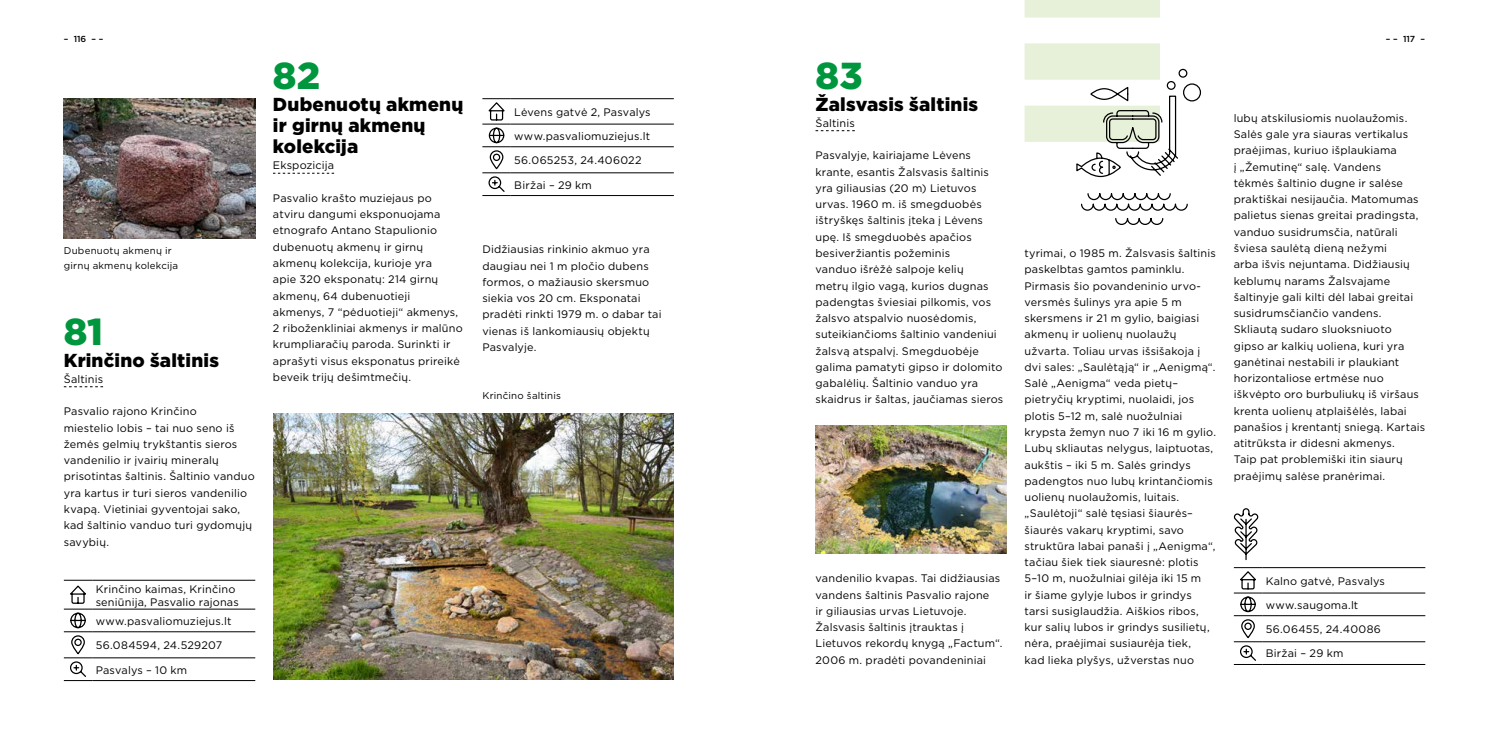
<style>
.page{position:relative;width:1489px;height:745px;background:#fff}
.page>*{position:absolute;margin:0;border:0;box-sizing:border-box;transform-origin:0 0}
.t1{font:900 37.5px "Gotham";color:#00963e}
.t2{font:900 18.75px/21.2px "Gotham";letter-spacing:.01em;color:#000}
.t3{font:10.88px/16.2px "Gotham";letter-spacing:.015em;color:#000}
.t4{font:9.75px/14.4px "Gotham";letter-spacing:.02em;color:#000}
.t5{font:500 8.75px "Gotham";color:#000}
</style>
<div class="page">
<svg style="left:64px;top:386px;width:39px;height:1px"></svg>
<svg style="left:273px;top:173px;width:61px;height:1px"></svg>
<hr style="left:92px;top:579px;width:163px;height:1px;background:#000">
<hr style="left:92px;top:608px;width:163px;height:1px;background:#000">
<hr style="left:92px;top:631px;width:163px;height:1px;background:#000">
<hr style="left:92px;top:657px;width:163px;height:1px;background:#000">
<hr style="left:92px;top:679px;width:163px;height:1px;background:#000">
<svg style="left:64px;top:579px;width:28px;height:98px"></svg>
<hr style="left:510px;top:98px;width:163px;height:1px;background:#000">
<hr style="left:510px;top:124px;width:163px;height:1px;background:#000">
<hr style="left:510px;top:146px;width:163px;height:1px;background:#000">
<hr style="left:510px;top:172px;width:163px;height:1px;background:#000">
<hr style="left:510px;top:195px;width:163px;height:1px;background:#000">
<svg style="left:482px;top:98px;width:28px;height:98px"></svg>
<img style="left:273px;top:413px;width:400px;height:266px">
<img style="left:64px;top:98px;width:191px;height:140px">
<svg style="left:815px;top:130px;width:39px;height:1px"></svg>
<hr style="left:1262px;top:567px;width:163px;height:1px;background:#000">
<hr style="left:1262px;top:592px;width:163px;height:1px;background:#000">
<hr style="left:1262px;top:615px;width:163px;height:1px;background:#000">
<hr style="left:1262px;top:641px;width:163px;height:1px;background:#000">
<hr style="left:1262px;top:663px;width:163px;height:1px;background:#000">
<svg style="left:1233px;top:567px;width:29px;height:94px"></svg>
<svg style="left:1233px;top:508px;width:25px;height:52px"></svg>
<img style="left:815px;top:425px;width:191px;height:128px">
<div style="left:1024px;top:0;width:135px;height:18px;background:#e7f0d8"></div>
<div style="left:1024px;top:105px;width:135px;height:37px;background:#e7f0d8"></div>
<div style="left:1024px;top:43px;width:135px;height:37px;background:#e7f0d8"></div>
<svg style="left:1081px;top:193px;width:107px;height:32px"></svg>
<svg style="left:1075px;top:68px;width:126px;height:110px"></svg>
<p class="t5" style="left:64px;top:34px;width:41px">– 116 – –</p>
<p class="t5" style="left:1385px;top:34px;width:41px">– – 117 –</p>
<p class="t4" style="left:64px;top:243px;width:116px">Dubenuotų akmenų ir girnų akmenų kolekcija</p>
<h1 class="t1" style="left:64px;top:306px;width:41px">81</h1>
<h2 class="t2" style="left:64px;top:349px;width:157px">Krinčino šaltinis</h2>
<p class="t3" style="left:64px;top:370px;width:41px">Šaltinis</p>
<p class="t3" style="left:64px;top:403px;width:192px">Pasvalio rajono Krinčino<br>miestelio lobis – tai nuo seno iš žemės gelmių trykštantis sieros vandenilio ir įvairių mineralų prisotintas šaltinis. Šaltinio vanduo yra kartus ir turi sieros vandenilio kvapą. Vietiniai gyventojai sako, kad šaltinio vanduo turi gydomųjų savybių.</p>
<p class="t3" style="left:96px;top:581px;width:145px;line-height:13px">Krinčino kaimas, Krinčino seniūnija, Pasvalio rajonas</p>
<p class="t3" style="left:96px;top:612px;width:137px">www.pasvaliomuziejus.lt</p>
<p class="t3" style="left:96px;top:636px;width:128px">56.084594, 24.529207</p>
<p class="t3" style="left:96px;top:661px;width:93px">Pasvalys – 10 km</p>
<h1 class="t1" style="left:273px;top:50px;width:49px">82</h1>
<h2 class="t2" style="left:273px;top:93px;width:192px">Dubenuotų akmenų ir girnų akmenų kolekcija</h2>
<p class="t3" style="left:273px;top:157px;width:63px">Ekspozicija</p>
<p class="t3" style="left:273px;top:189px;width:191px">Pasvalio krašto muziejaus po atviru dangumi eksponuojama etnografo Antano Stapulionio dubenuotų akmenų ir girnų akmenų kolekcija, kurioje yra<br>apie 320 eksponatų: 214 girnų akmenų, 64 dubenuotieji akmenys, 7 “pėduotieji“ akmenys,<br>2 riboženkliniai akmenys ir malūno krumpliaračių paroda. Surinkti ir aprašyti visus eksponatus prireikė beveik trijų dešimtmečių.</p>
<p class="t3" style="left:514px;top:103px;width:138px">Lėvens gatvė 2, Pasvalys</p>
<p class="t3" style="left:514px;top:127px;width:137px">www.pasvaliomuziejus.lt</p>
<p class="t3" style="left:514px;top:152px;width:129px">56.065253, 24.406022</p>
<p class="t3" style="left:514px;top:176px;width:79px">Biržai – 29 km</p>
<p class="t3" style="left:482px;top:241px;width:181px">Didžiausias rinkinio akmuo yra daugiau nei 1 m pločio dubens formos, o mažiausio skersmuo siekia vos 20 cm. Eksponatai pradėti rinkti 1979 m. o dabar tai vienas iš lankomiausių objektų<br>Pasvalyje.</p>
<p class="t4" style="left:482px;top:388px;width:80px">Krinčino šaltinis</p>
<h1 class="t1" style="left:815px;top:50px;width:49px">83</h1>
<h2 class="t2" style="left:815px;top:93px;width:164px">Žalsvasis šaltinis</h2>
<p class="t3" style="left:815px;top:114px;width:41px">Šaltinis</p>
<p class="t3" style="left:815px;top:147px;width:189px">Pasvalyje, kairiajame Lėvens krante, esantis Žalsvasis šaltinis yra giliausias (20 m) Lietuvos urvas. 1960 m. iš smegduobės ištryškęs šaltinis įteka į Lėvens upę. Iš smegduobės apačios besiveržiantis požeminis<br>vanduo išrėžė salpoje kelių<br>metrų ilgio vagą, kurios dugnas padengtas šviesiai pilkomis, vos žalsvo atspalvio nuosėdomis, suteikiančioms šaltinio vandeniui žalsvą atspalvį. Smegduobėje galima pamatyti gipso ir dolomito gabalėlių. Šaltinio vanduo yra skaidrus ir šaltas, jaučiamas sieros</p>
<p class="t3" style="left:1233px;top:110px;width:193px">lubų atskilusiomis nuolaužomis.<br>Salės gale yra siauras vertikalus praėjimas, kuriuo išplaukiama<br>į „Žemutinę“ salę. Vandens<br>tėkmės šaltinio dugne ir salėse praktiškai nesijaučia. Matomumas palietus sienas greitai pradingsta, vanduo susidrumsčia, natūrali šviesa saulėtą dieną nežymi<br>arba išvis nejuntama. Didžiausių keblumų narams Žalsvajame šaltinyje gali kilti dėl labai greitai susidrumsčiančio vandens.<br>Skliautą sudaro sluoksniuoto<br>gipso ar kalkių uoliena, kuri yra ganėtinai nestabili ir plaukiant horizontaliose ertmėse nuo iškvėpto oro burbuliukų iš viršaus krenta uolienų atplaišėlės, labai panašios į krentantį sniegą. Kartais atitrūksta ir didesni akmenys.<br>Taip pat problemiški itin siaurų praėjimų salėse pranėrimai.</p>
<p class="t3" style="left:1024px;top:245px;width:193px">tyrimai, o 1985 m. Žalsvasis šaltinis paskelbtas gamtos paminklu.<br>Pirmasis šio povandeninio urvo&shy;versmės šulinys yra apie 5 m skersmens ir 21 m gylio, baigiasi akmenų ir uolienų nuolaužų užvarta. Toliau urvas išsišakoja į dvi sales: „Saulėtąją“ ir „Aenigmą“.<br>Salė „Aenigma“ veda pietų– pietryčių kryptimi, nuolaidi, jos plotis 5–12 m, salė nuožulniai krypsta žemyn nuo 7 iki 16 m gylio.<br>Lubų skliautas nelygus, laiptuotas, aukštis – iki 5 m. Salės grindys padengtos nuo lubų krintančiomis uolienų nuolaužomis, luitais. „Saulėtoji“ salė tęsiasi šiaurės– šiaurės vakarų kryptimi, savo struktūra labai panaši į „Aenigma“, tačiau šiek tiek siauresnė: plotis 5–10 m, nuožulniai gilėja iki 15 m<br>ir šiame gylyje lubos ir grindys tarsi susiglaudžia. Aiškios ribos, kur salių lubos ir grindys susilietų, nėra, praėjimai susiaurėja tiek,<br>kad lieka plyšys, užverstas nuo</p>
<p class="t3" style="left:815px;top:569px;width:188px">vandenilio kvapas. Tai didžiausias vandens šaltinis Pasvalio rajone<br>ir giliausias urvas Lietuvoje.<br>Žalsvasis šaltinis įtrauktas į Lietuvos rekordų knygą „Factum“.<br>2006 m. pradėti povandeniniai</p>
<p class="t3" style="left:1265px;top:572px;width:121px">Kalno gatvė, Pasvalys</p>
<p class="t3" style="left:1265px;top:596px;width:94px">www.saugoma.lt</p>
<p class="t3" style="left:1265px;top:620px;width:117px">56.06455, 24.40086</p>
<p class="t3" style="left:1265px;top:644px;width:79px">Biržai – 29 km</p>
</div>
